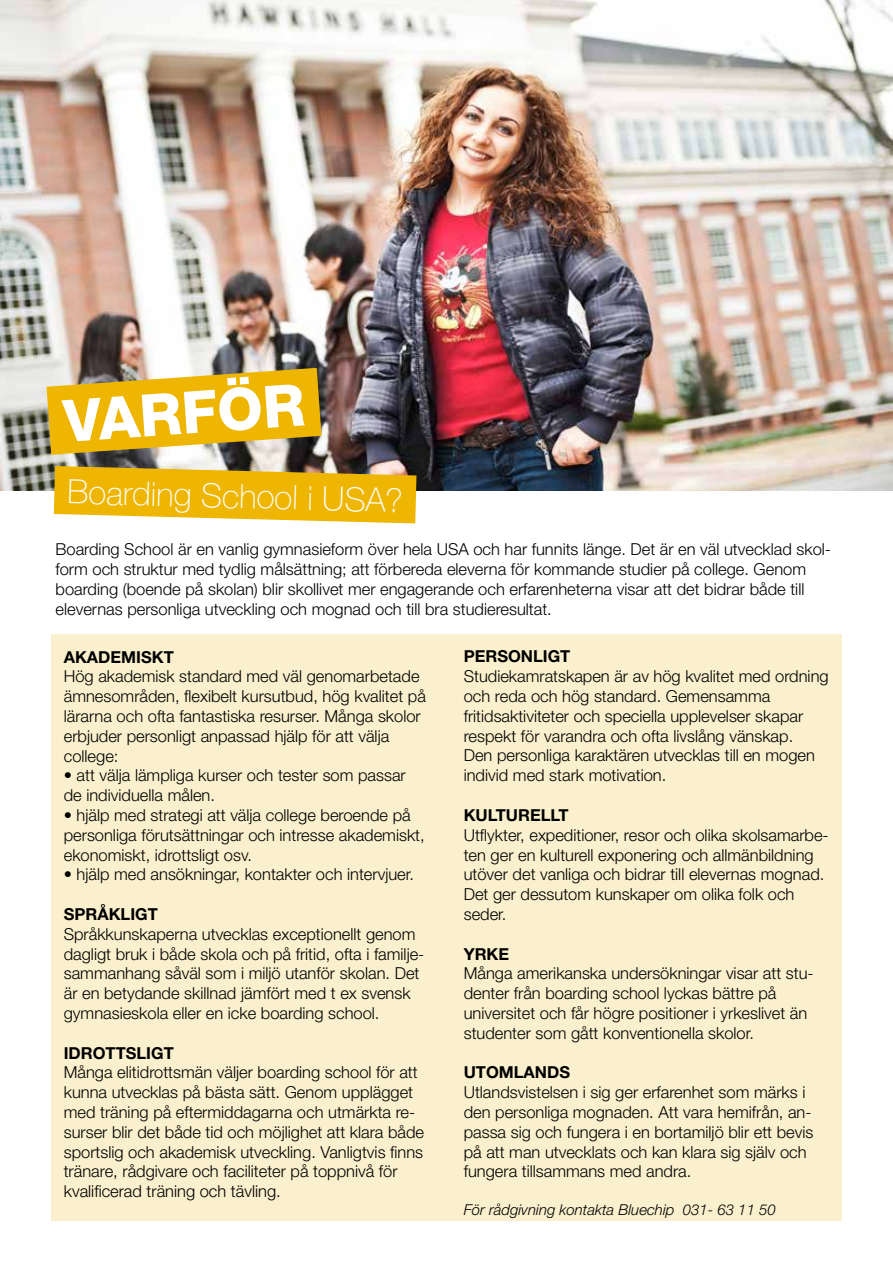
<style>
.page{position:relative;width:893px;height:1263px;background:#fff}
.page>*{position:absolute;margin:0;border:0;box-sizing:border-box;transform-origin:0 0}
.t1{font:800 58.5px "Helvetica Neue";color:#fff}
.t2{font:100 33.3px "Helvetica Neue";color:#fff}
.t3{font:300 16.5px/19.8px "Helvetica Neue";color:#000}
.t4{font:700 16.5px "Helvetica Neue";color:#000}
.t5{font:italic 300 15px "Helvetica Neue";color:#000}
</style>
<div class="page">
<img style="left:0;top:0;width:893px;height:490px">
<div style="left:51px;top:634px;width:791px;height:586px;background:#fbf0cd"></div>
<svg style="left:47px;top:368px;width:274px;height:87px;background:#dbaf22"></svg>
<svg style="left:54px;top:466px;width:362px;height:57px;background:#e7b71e"></svg>
<h1 class="t1" style="left:61px;top:387px;width:243px;rotate:-4deg">VARFÖR</h1>
<h2 class="t2" style="left:68px;top:471px;width:337px;rotate:2deg">Boarding School i USA?</h2>
<p class="t3" style="left:56px;top:539px;width:777px">Boarding School är en vanlig gymnasieform över hela USA och har funnits länge. Det är en väl utvecklad skol&shy;form och struktur med tydlig målsättning; att förbereda eleverna för kommande studier på college. Genom boarding (boende på skolan) blir skollivet mer engagerande och erfarenheterna visar att det bidrar både till elevernas personliga utveckling och mognad och till bra studieresultat.</p>
<p class="t4" style="left:64px;top:646px;width:111px">AKADEMISKT</p>
<p class="t3" style="left:64px;top:666px;width:364px">Hög akademisk standard med väl genomarbetade ämnesområden, flexibelt kursutbud, hög kvalitet på lärarna och ofta fantastiska resurser. Många skolor erbjuder personligt anpassad hjälp för att välja college:</p>
<p class="t3" style="left:64px;top:765px;width:343px">• att välja lämpliga kurser och tester som passar de individuella målen.</p>
<p class="t3" style="left:64px;top:805px;width:362px">• hjälp med strategi att välja college beroende på personliga förutsättningar och intresse akademiskt, ekonomiskt, idrottsligt osv.</p>
<p class="t3" style="left:64px;top:864px;width:352px">• hjälp med ansökningar, kontakter och intervjuer.</p>
<p class="t4" style="left:64px;top:904px;width:96px">SPRÅKLIGT</p>
<p class="t3" style="left:64px;top:924px;width:362px">Språkkunskaperna utvecklas exceptionellt genom dagligt bruk i både skola och på fritid, ofta i familje&shy;sammanhang såväl som i miljö utanför skolan. Det är en betydande skillnad jämfört med t ex svensk gymnasieskola eller en icke boarding school.</p>
<p class="t4" style="left:64px;top:1042px;width:111px">IDROTTSLIGT</p>
<p class="t3" style="left:64px;top:1062px;width:362px">Många elitidrottsmän väljer boarding school för att kunna utvecklas på bästa sätt. Genom upplägget med träning på eftermiddagarna och utmärkta re&shy;surser blir det både tid och möjlighet att klara både sportslig och akademisk utveckling. Vanligtvis finns tränare, rådgivare och faciliteter på toppnivå för kvalificerad träning och tävling.</p>
<p class="t4" style="left:464px;top:646px;width:108px">PERSONLIGT</p>
<p class="t3" style="left:464px;top:666px;width:366px">Studiekamratskapen är av hög kvalitet med ordning och reda och hög standard. Gemensamma fritidsaktiviteter och speciella upplevelser skapar respekt för varandra och ofta livslång vänskap.<br>Den personliga karaktären utvecklas till en mogen individ med stark motivation.</p>
<p class="t4" style="left:464px;top:805px;width:106px">KULTURELLT</p>
<p class="t3" style="left:464px;top:824px;width:366px">Utflykter, expeditioner, resor och olika skolsamarbe&shy;ten ger en kulturell exponering och allmänbildning utöver det vanliga och bidrar till elevernas mognad.<br>Det ger dessutom kunskaper om olika folk och seder.</p>
<p class="t4" style="left:464px;top:943px;width:47px">YRKE</p>
<p class="t3" style="left:464px;top:963px;width:351px">Många amerikanska undersökningar visar att stu&shy;denter från boarding school lyckas bättre på universitet och får högre positioner i yrkeslivet än studenter som gått konventionella skolor.</p>
<p class="t4" style="left:464px;top:1062px;width:108px">UTOMLANDS</p>
<p class="t3" style="left:464px;top:1082px;width:351px">Utlandsvistelsen i sig ger erfarenhet som märks i den personliga mognaden. Att vara hemifrån, an&shy;passa sig och fungera i en bortamiljö blir ett bevis på att man utvecklats och kan klara sig själv och fungera tillsammans med andra.</p>
<p class="t5" style="left:464px;top:1201px;width:314px">För rådgivning kontakta Bluechip 031- 63 11 50</p>
</div>
